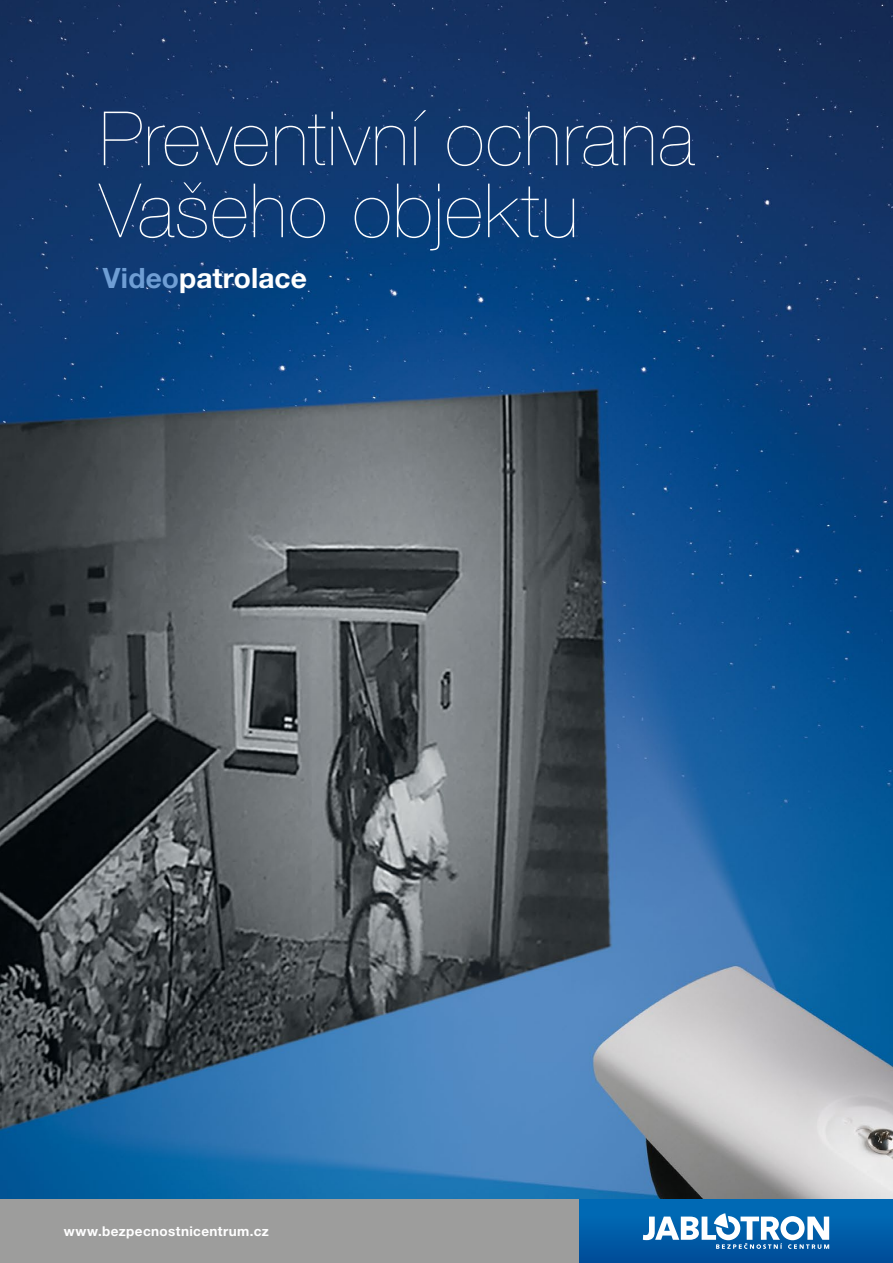
<style>
.page{position:relative;width:893px;height:1263px;background:#fff}
.page>*{position:absolute;margin:0;border:0;box-sizing:border-box;transform-origin:0 0}
.t1{font:200 75px/72px "Helvetica Neue LT Pro";letter-spacing:.015em;color:#fff}
.t2{font:700 28.05px "Helvetica Neue LT Pro";letter-spacing:.005em;color:#fff}
.t3{font:700 13.5px "Helvetica Neue LT Pro";letter-spacing:.03em;color:#fff}
.s1{color:#6f9ed4}
</style>
<div class="page">
<img style="left:0;top:0;width:893px;height:1199px">
<div style="left:0;top:1199px;width:579px;height:64px;background:#9d9d9c"></div>
<div style="left:579px;top:1199px;width:314px;height:64px;background:linear-gradient(to bottom,#006fba,#004d99)"></div>
<svg style="left:643px;top:1213px;width:186px;height:36px"></svg>
<p class="t1" style="left:100px;top:102px;width:596px">Preventivní ochrana<br>Vašeho objektu</p>
<p class="t2" style="left:103px;top:261px;width:205px"><span class="s1">Video</span>patrolace</p>
<p class="t3" style="left:64px;top:1223px;width:207px">www.bezpecnostnicentrum.cz</p>
</div>
